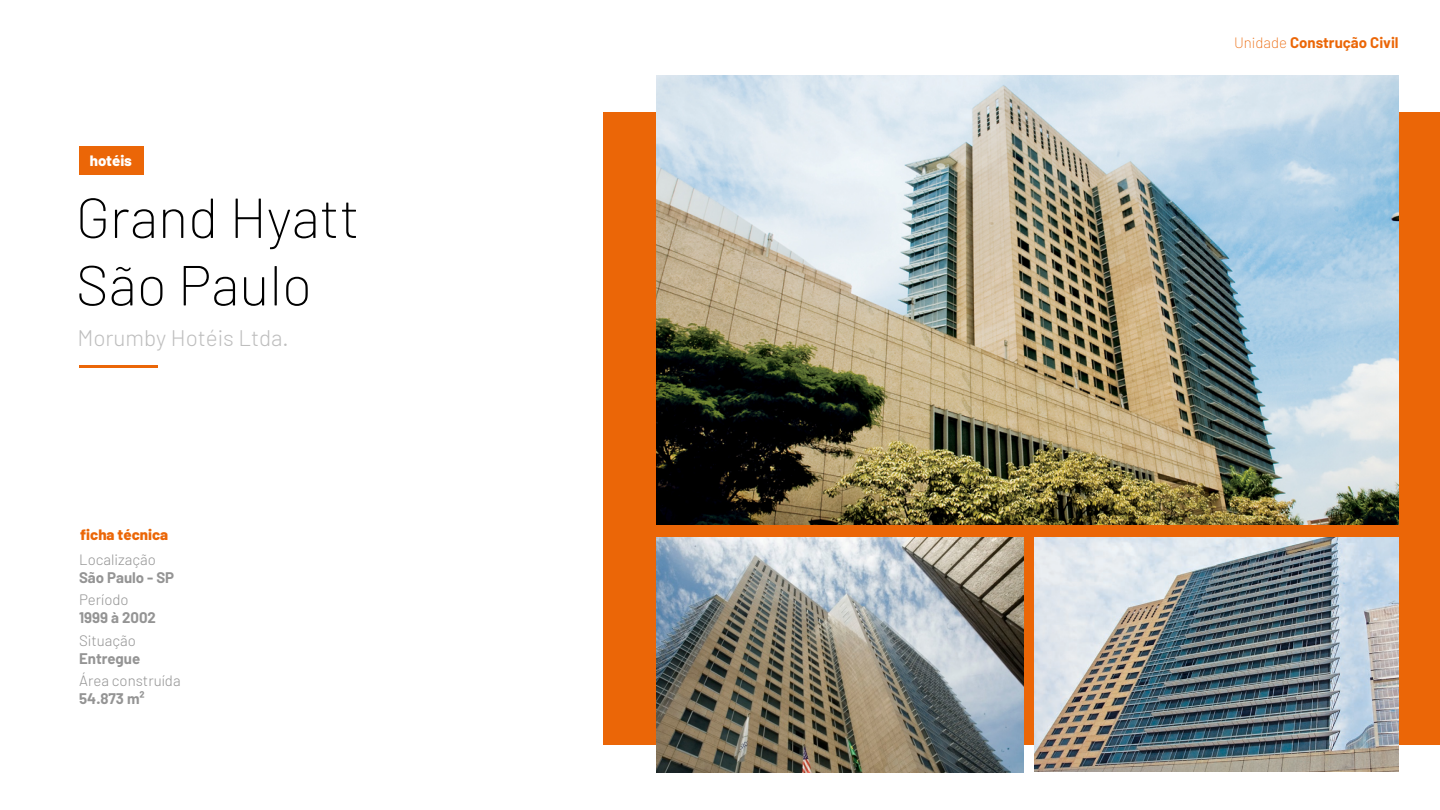
<style>
.page{position:relative;width:1440px;height:810px;background:#fff}
.page>*{position:absolute;margin:0;border:0;box-sizing:border-box;transform-origin:0 0}
.t1{font:200 56.25px/67.5px "Barlow";color:#000}
.t2{font:300 22.5px "Barlow";color:#bebebe}
.t3{font:300 15px "Barlow";color:#949494}
.t4{font:700 15px "Barlow";color:#949494}
.t5{font:700 15px "Barlow";color:#eb6607}
.t6{font:800 15px "Barlow";color:#eb6607}
.t7{font:800 15px "Barlow";color:#fff}
.s1{font-weight:200}
</style>
<div class="page">
<div style="left:603px;top:113px;width:837px;height:632px;background:#eb6607"></div>
<img style="left:657px;top:75px;width:741px;height:450px">
<img style="left:656px;top:538px;width:367px;height:234px">
<img style="left:1035px;top:538px;width:363px;height:234px">
<hr style="left:80px;top:365px;width:78px;height:3px;background:#eb6607">
<div style="left:80px;top:146px;width:64px;height:29px;background:#eb6607"></div>
<p class="t7" style="left:90px;top:152px;width:44px">hotéis</p>
<h1 class="t1" style="left:76px;top:183px;width:285px">Grand Hyatt<br>São Paulo</h1>
<h2 class="t2" style="left:77px;top:324px;width:213px">Morumby Hotéis Ltda.</h2>
<p class="t6" style="left:80px;top:525px;width:90px">ficha técnica</p>
<p class="t3" style="left:79px;top:550px;width:78px">Localização</p>
<p class="t4" style="left:79px;top:568px;width:97px">São Paulo - SP</p>
<p class="t3" style="left:79px;top:591px;width:51px">Período</p>
<p class="t4" style="left:79px;top:609px;width:78px">1999 à 2002</p>
<p class="t3" style="left:79px;top:631px;width:58px">Situação</p>
<p class="t4" style="left:79px;top:649px;width:63px">Entregue</p>
<p class="t3" style="left:79px;top:672px;width:103px">Área construída</p>
<p class="t4" style="left:79px;top:690px;width:67px">54.873 m²</p>
<p class="t5" style="left:1234px;top:33px;width:166px"><span class="s1">Unidade</span> Construção Civil</p>
</div>
